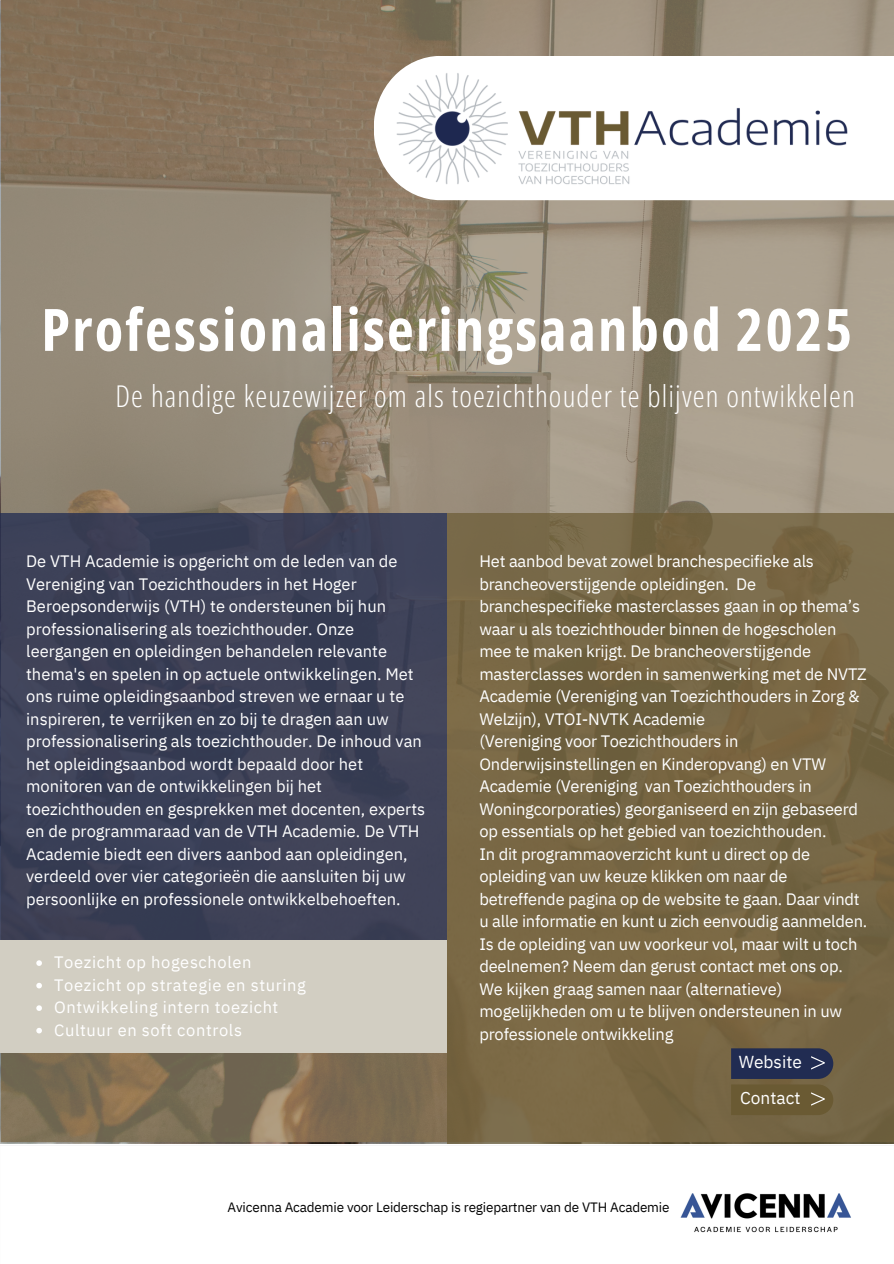
<style>
.page{position:relative;width:894px;height:1264px;background:#fff}
.page>*{position:absolute;margin:0;border:0;box-sizing:border-box;transform-origin:0 0}
.t1{font:700 58.5px "Open Sans Condensed";letter-spacing:.035em;color:#fff}
.t2{font:300 30px "Open Sans Condensed";letter-spacing:.035em;color:#fff}
.t3{font:17.25px "IBM Plex Sans";color:#fff}
.t4{font:16.5px/22.5px "IBM Plex Sans";letter-spacing:-.01em;color:#fff}
.t5{font:16.5px "IBM Plex Sans";letter-spacing:.035em;color:#fff}
.t6{font:13.5px "IBM Plex Sans";letter-spacing:-.01em;color:#000}
</style>
<div class="page">
<img style="left:0;top:0;width:893px;height:1143px">
<div style="left:0;top:940px;width:446px;height:112px;background:#d2cec2"></div>
<div style="left:446px;top:513px;width:447px;height:630px;background:linear-gradient(to right,#786744,#766644)"></div>
<div style="left:0;top:513px;width:446px;height:427px;background:#3d4158"></div>
<svg style="left:730px;top:1048px;width:103px;height:30px;background:#273153"></svg>
<div style="left:730px;top:1084px;width:103px;height:31px;background:#6a5a33"></div>
<svg style="left:373px;top:56px;width:520px;height:144px"></svg>
<img style="left:515px;top:107px;width:334px;height:80px">
<img style="left:395px;top:70px;width:120px;height:117px">
<svg style="left:36px;top:960px;width:6px;height:5px"></svg>
<svg style="left:36px;top:983px;width:6px;height:5px"></svg>
<svg style="left:36px;top:1005px;width:6px;height:5px"></svg>
<svg style="left:36px;top:1028px;width:6px;height:5px"></svg>
<p class="t1" style="left:41px;top:288px;width:812px">Professionaliseringsaanbod 2025</p>
<p class="t2" style="left:115px;top:374px;width:740px">De handige keuzewijzer om als toezichthouder te blijven ontwikkelen</p>
<p class="t4" style="left:26px;top:549px;width:400px">De VTH Academie is opgericht om de leden van de Vereniging van Toezichthouders in het Hoger Beroepsonderwijs (VTH) te ondersteunen bij hun professionalisering als toezichthouder. Onze leergangen en opleidingen behandelen relevante thema's en spelen in op actuele ontwikkelingen. Met ons ruime opleidingsaanbod streven we ernaar u te inspireren, te verrijken en zo bij te dragen aan uw professionalisering als toezichthouder. De inhoud van het opleidingsaanbod wordt bepaald door het monitoren van de ontwikkelingen bij het toezichthouden en gesprekken met docenten, experts en de programmaraad van de VTH Academie. De VTH Academie biedt een divers aanbod aan opleidingen, verdeeld over vier categorieën die aansluiten bij uw persoonlijke en professionele ontwikkelbehoeften.</p>
<p class="t5" style="left:54px;top:951px;width:199px">Toezicht op hogescholen</p>
<p class="t5" style="left:54px;top:973px;width:253px">Toezicht op strategie en sturing</p>
<h1 class="t5" style="left:54px;top:996px;width:226px">Ontwikkeling intern toezicht</h1>
<h2 class="t5" style="left:54px;top:1018px;width:189px">Cultuur en soft controls</h2>
<p class="t4" style="left:479px;top:549px;width:389px">Het aanbod bevat zowel branchespecifieke als brancheoverstijgende opleidingen. De branchespecifieke masterclasses gaan in op thema’s waar u als toezichthouder binnen de hogescholen mee te maken krijgt. De brancheoverstijgende masterclasses worden in samenwerking met de NVTZ Academie (Vereniging van Toezichthouders in Zorg &amp; Welzijn), VTOI-NVTK Academie<br>(Vereniging voor Toezichthouders in Onderwijsinstellingen en Kinderopvang) en VTW Academie (Vereniging van Toezichthouders in Woningcorporaties) georganiseerd en zijn gebaseerd op essentials op het gebied van toezichthouden.<br>In dit programmaoverzicht kunt u direct op de opleiding van uw keuze klikken om naar de betreffende pagina op de website te gaan. Daar vindt u alle informatie en kunt u zich eenvoudig aanmelden.<br>Is de opleiding van uw voorkeur vol, maar wilt u toch deelnemen? Neem dan gerust contact met ons op.<br>We kijken graag samen naar (alternatieve) mogelijkheden om u te blijven ondersteunen in uw professionele ontwikkeling</p>
<h3 class="t3" style="left:738px;top:1050px;width:65px">Website</h3>
<p class="t3" style="left:740px;top:1086px;width:62px">Contact</p>
<p class="t6" style="left:227px;top:1198px;width:443px">Avicenna Academie voor Leiderschap is regiepartner van de VTH Academie</p>
</div>
